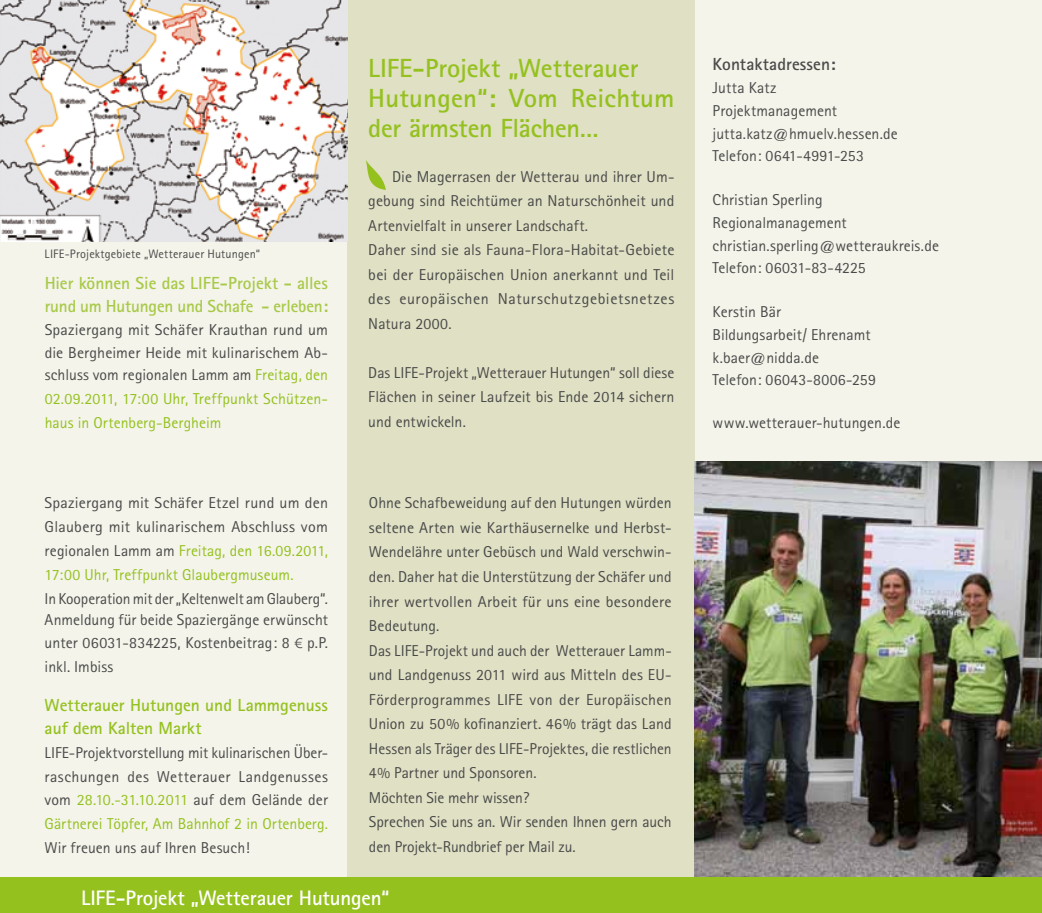
<style>
.page{position:relative;width:1042px;height:913px;background:#f4f4eb}
.page>*{position:absolute;margin:0;border:0;box-sizing:border-box;transform-origin:0 0}
.t1{font:700 26.25px/29.8px "Rotis Sans Serif";color:#95c11f}
.t2{font:700 21px "Rotis Sans Serif";letter-spacing:-.01em;color:#fff}
.t3{font:700 17.5px/22.8px "Rotis Sans Serif";letter-spacing:-.005em;color:#a8c947}
.t4{font:700 17.5px/23.6px "Rotis Sans Serif";color:#95c11f}
.t5{font:700 17.5px "Rotis Sans Serif";letter-spacing:.005em;color:#4a4a49}
.t6{font:15.75px/24.5px "Rotis Sans Serif";letter-spacing:.005em;color:#4a4a49}
.t7{font:12.25px "Rotis Sans Serif";letter-spacing:.015em;color:#4a4a49}
.s1{color:#95c11f}
.s2{font-family:"Frutiger LT";font-weight:300;font-size:14px}
</style>
<div class="page">
<div style="left:347px;top:0;width:347px;height:913px;background:#dfe0c4"></div>
<svg style="left:366px;top:160px;width:20px;height:30px"></svg>
<img style="left:0;top:0;width:348px;height:242px">
<img style="left:694px;top:461px;width:348px;height:417px">
<div style="left:0;top:878px;width:1042px;height:35px;background:#95c11f"></div>
<p class="t7" style="left:45px;top:246px;width:217px">LIFE-Projektgebiete „Wetterauer Hutungen“</p>
<p class="t3" style="left:45px;top:272px;width:285px">Hier können Sie das LIFE-Projekt - alles rund um Hutungen und Schafe - erleben:</p>
<p class="t6" style="left:45px;top:318px;width:285px;line-height:23.3px;text-align:justify">Spaziergang mit Schäfer Krauthan rund um die Bergheimer Heide mit kulinarischem Ab&shy;schluss vom regionalen Lamm am <span class="s1">Freitag, den 02.09.2011, 17:00 Uhr, Treffpunkt Schützen&shy;haus in Ortenberg-Bergheim</span></p>
<p class="t6" style="left:45px;top:491px;width:285px;line-height:23.8px;text-align:justify">Spaziergang mit Schäfer Etzel rund um den Glauberg mit kulinarischem Abschluss vom regionalen Lamm am <span class="s1">Freitag, den 16.09.2011, 17:00 Uhr, Treffpunkt Glaubergmuseum.</span></p>
<p class="t6" style="left:45px;top:588px;width:285px;line-height:21px">In Kooperation mit der „Keltenwelt am Glauberg“.<br>Anmeldung für beide Spaziergänge erwünscht</p>
<p class="t6" style="left:45px;top:631px;width:285px;line-height:24px">unter 06031-834225, Kostenbeitrag: 8 <span class="s2">€</span> p.P. inkl. Imbiss</p>
<p class="t4" style="left:45px;top:693px;width:285px">Wetterauer Hutungen und Lammgenuss auf dem Kalten Markt</p>
<p class="t6" style="left:45px;top:741px;width:285px;line-height:23.6px;text-align:justify">LIFE-Projektvorstellung mit kulinarischen Über&shy;raschungen des Wetterauer Landgenusses vom <span class="s1">28.10.-31.10.2011</span> auf dem Gelände der <span class="s1">Gärtnerei Töpfer, Am Bahnhof 2 in Ortenberg.</span></p>
<p class="t6" style="left:45px;top:835px;width:207px">Wir freuen uns auf Ihren Besuch!</p>
<h1 class="t1" style="left:368px;top:53px;width:308px">LIFE-Projekt „Wetterauer<br>Hutungen“: Vom Reichtum der ärmsten Flächen…</h1>
<p class="t6" style="left:368px;top:164px;width:308px;text-indent:24px">Die Magerrasen der Wetterau und ihrer Um&shy;gebung sind Reichtümer an Naturschönheit und Artenvielfalt in unserer Landschaft.<br>Daher sind sie als Fauna-Flora-Habitat-Gebiete bei der Europäischen Union anerkannt und Teil des europäischen Naturschutzgebietsnetzes Natura 2000.</p>
<p class="t6" style="left:368px;top:360px;width:308px;text-align:justify">Das LIFE-Projekt „Wetterauer Hutungen“ soll diese Flächen in seiner Laufzeit bis Ende 2014 sichern und entwickeln.</p>
<p class="t6" style="left:369px;top:491px;width:304px">Ohne Schafbeweidung auf den Hutungen würden seltene Arten wie Karthäusernelke und Herbst-Wendelähre unter Gebüsch und Wald verschwin&shy;den. Daher hat die Unterstützung der Schäfer und ihrer wertvollen Arbeit für uns eine besondere Bedeutung.<br>Das LIFE-Projekt und auch der Wetterauer Lamm&shy;und Landgenuss 2011 wird aus Mitteln des EU-Förderprogrammes LIFE von der Europäischen Union zu 50% kofinanziert. 46% trägt das Land Hessen als Träger des LIFE-Projektes, die restlichen 4% Partner und Sponsoren.<br>Möchten Sie mehr wissen?<br>Sprechen Sie uns an. Wir senden Ihnen gern auch den Projekt-Rundbrief per Mail zu.</p>
<h2 class="t2" style="left:81px;top:884px;width:310px">LIFE-Projekt „Wetterauer Hutungen“</h2>
<p class="t5" style="left:712px;top:53px;width:124px">Kontaktadressen:</p>
<p class="t6" style="left:712px;top:76px;width:187px;line-height:22.8px">Jutta Katz<br>Projektmanagement jutta.katz@hmuelv.hessen.de<br>Telefon: 0641-4991-253</p>
<p class="t6" style="left:712px;top:188px;width:228px;line-height:22.8px">Christian Sperling<br>Regionalmanagement christian.sperling@wetteraukreis.de<br>Telefon: 06031-83-4225</p>
<p class="t6" style="left:712px;top:300px;width:165px;line-height:22.8px">Kerstin Bär<br>Bildungsarbeit/ Ehrenamt k.baer@nidda.de<br>Telefon: 06043-8006-259</p>
<p class="t6" style="left:712px;top:410px;width:189px">www.wetterauer-hutungen.de</p>
</div>
